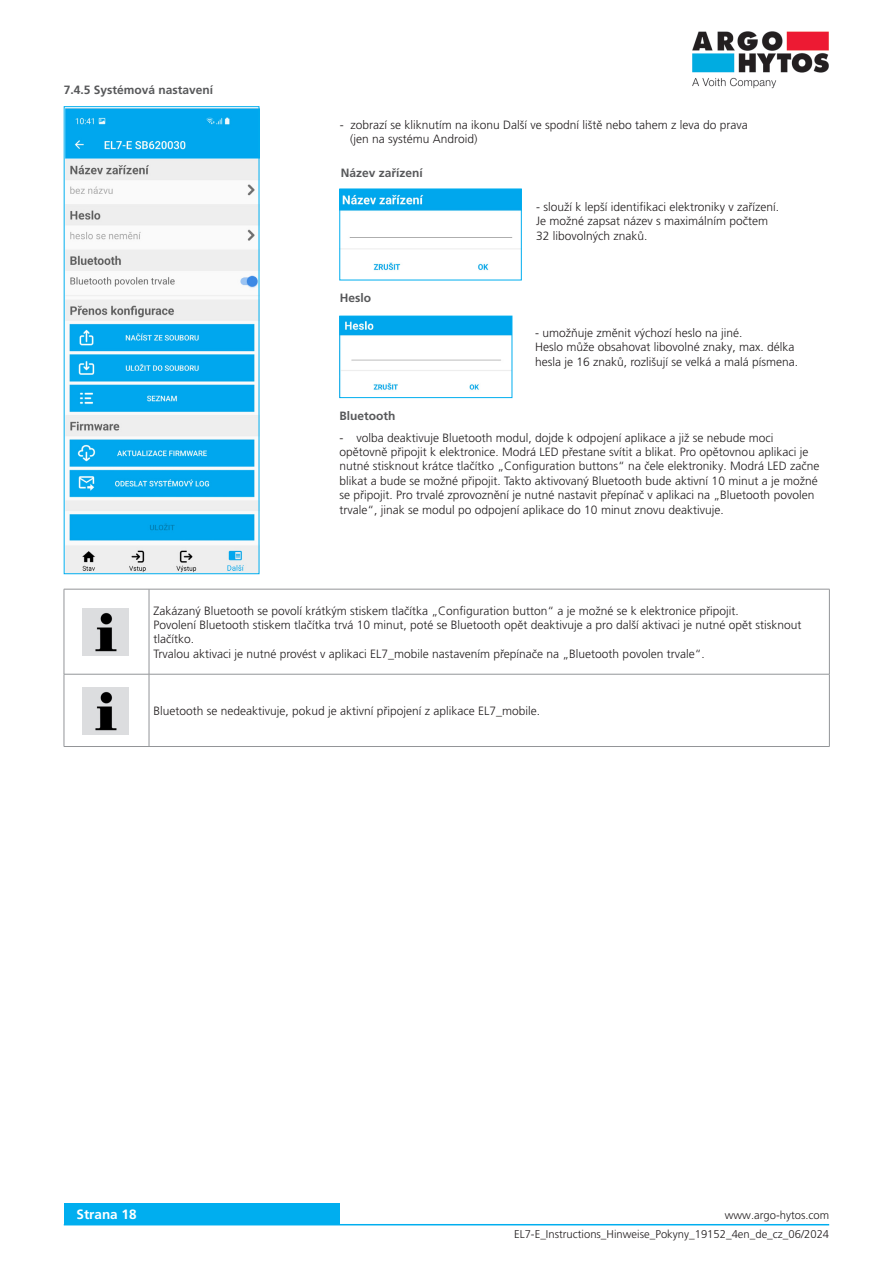
<style>
.page{position:relative;width:893px;height:1263px;background:#fff}
.page>*{position:absolute;margin:0;border:0;box-sizing:border-box;transform-origin:0 0}
.t1{font:700 13.5px "Frutiger LT Pro";color:#fff}
._06_Text{font:300 12px/14.4px "Frutiger LT Pro";color:#231f20}
._06_Text__odsaz_1mm{font:300 12px/14.4px "Frutiger LT Pro";color:#231f20}
._05_Subline_Copytext{font:700 12px "Frutiger LT Pro";color:#57585a}
.t2{font:300 11.25px "Frutiger LT Pro";color:#231f20}
</style>
<div class="page">
<div style="left:64px;top:1203px;width:276px;height:22px;background:#00aeef"></div>
<hr style="left:64px;top:1224px;width:765px;height:1px;background:#00aeef">
<img style="left:692px;top:31px;width:137px;height:57px">
<img style="left:83px;top:608px;width:46px;height:47px">
<img style="left:83px;top:688px;width:46px;height:46px">
<img style="left:341px;top:191px;width:179px;height:80px">
<div style="left:339px;top:189px;width:183px;height:91px;border:1px solid #00aeef"></div>
<img style="left:341px;top:318px;width:169px;height:72px">
<div style="left:339px;top:316px;width:173px;height:82px;border:1px solid #00aeef"></div>
<hr style="left:64px;top:589px;width:85px;height:1px;background:#939598">
<hr style="left:64px;top:589px;width:1px;height:85px;background:#939598">
<hr style="left:149px;top:589px;width:681px;height:1px;background:#939598">
<hr style="left:829px;top:589px;width:1px;height:85px;background:#939598">
<hr style="left:64px;top:674px;width:85px;height:1px;background:#939598">
<hr style="left:64px;top:674px;width:1px;height:72px;background:#939598">
<hr style="left:149px;top:674px;width:681px;height:1px;background:#939598">
<hr style="left:829px;top:674px;width:1px;height:72px;background:#939598">
<hr style="left:64px;top:746px;width:85px;height:1px;background:#939598">
<hr style="left:149px;top:746px;width:681px;height:1px;background:#939598">
<hr style="left:149px;top:589px;width:1px;height:85px;background:#939598">
<hr style="left:149px;top:674px;width:1px;height:72px;background:#939598">
<img style="left:66px;top:108px;width:191px;height:464px">
<div style="left:64px;top:106px;width:195px;height:468px;border:1px solid #00aeef"></div>
<p class="_05_Subline_Copytext" style="left:64px;top:83px;width:151px">7.4.5 Systémová nastavení</p>
<p class="_06_Text" style="left:350px;top:117px;width:399px;text-indent:-10px">- zobrazí se kliknutím na ikonu Další ve spodní liště nebo tahem z leva do prava (jen na systému Android)</p>
<p class="_05_Subline_Copytext" style="left:341px;top:165px;width:84px">Název zařízení</p>
<p class="_06_Text" style="left:536px;top:200px;width:244px">- slouží k lepší identifikaci elektroniky v zařízení.<br>Je možné zapsat název s maximálním počtem<br>32 libovolných znaků.</p>
<p class="_05_Subline_Copytext" style="left:340px;top:291px;width:33px">Heslo</p>
<p class="_06_Text" style="left:535px;top:325px;width:265px">- umožňuje změnit výchozí heslo na jiné.<br>Heslo může obsahovat libovolné znaky, max. délka hesla je 16 znaků, rozlišují se velká a malá písmena.</p>
<p class="_05_Subline_Copytext" style="left:340px;top:408px;width:58px">Bluetooth</p>
<p class="_06_Text" style="left:340px;top:430px;width:481px">- volba deaktivuje Bluetooth modul, dojde k odpojení aplikace a již se nebude moci opětovně připojit k elektronice. Modrá LED přestane svítit a blikat. Pro opětovnou aplikaci je nutné stisknout krátce tlačítko „Configuration buttons“ na čele elektroniky. Modrá LED začne blikat a bude se možné připojit. Takto aktivovaný Bluetooth bude aktivní 10 minut a je možné se připojit. Pro trvalé zprovoznění je nutné nastavit přepínač v aplikaci na „Bluetooth povolen trvale“, jinak se modul po odpojení aplikace do 10 minut znovu deaktivuje.</p>
<p class="_06_Text__odsaz_1mm" style="left:153px;top:603px;width:649px">Zakázaný Bluetooth se povolí krátkým stiskem tlačítka „Configuration button“ a je možné se k elektronice připojit.<br>Povolení Bluetooth stiskem tlačítka trvá 10 minut, poté se Bluetooth opět deaktivuje a pro další aktivaci je nutné opět stisknout tlačítko.<br>Trvalou aktivaci je nutné provést v aplikaci EL7_mobile nastavením přepínače na „Bluetooth povolen trvale“.</p>
<p class="_06_Text__odsaz_1mm" style="left:153px;top:704px;width:388px">Bluetooth se nedeaktivuje, pokud je aktivní připojení z aplikace EL7_mobile.</p>
<p class="t1" style="left:77px;top:1206px;width:62px">Strana 18</p>
<p class="t2" style="left:725px;top:1209px;width:106px">www.argo-hytos.com</p>
<p class="t2" style="left:514px;top:1227px;width:317px">EL7-E_Instructions_Hinweise_Pokyny_19152_4en_de_cz_06/2024</p>
</div>
